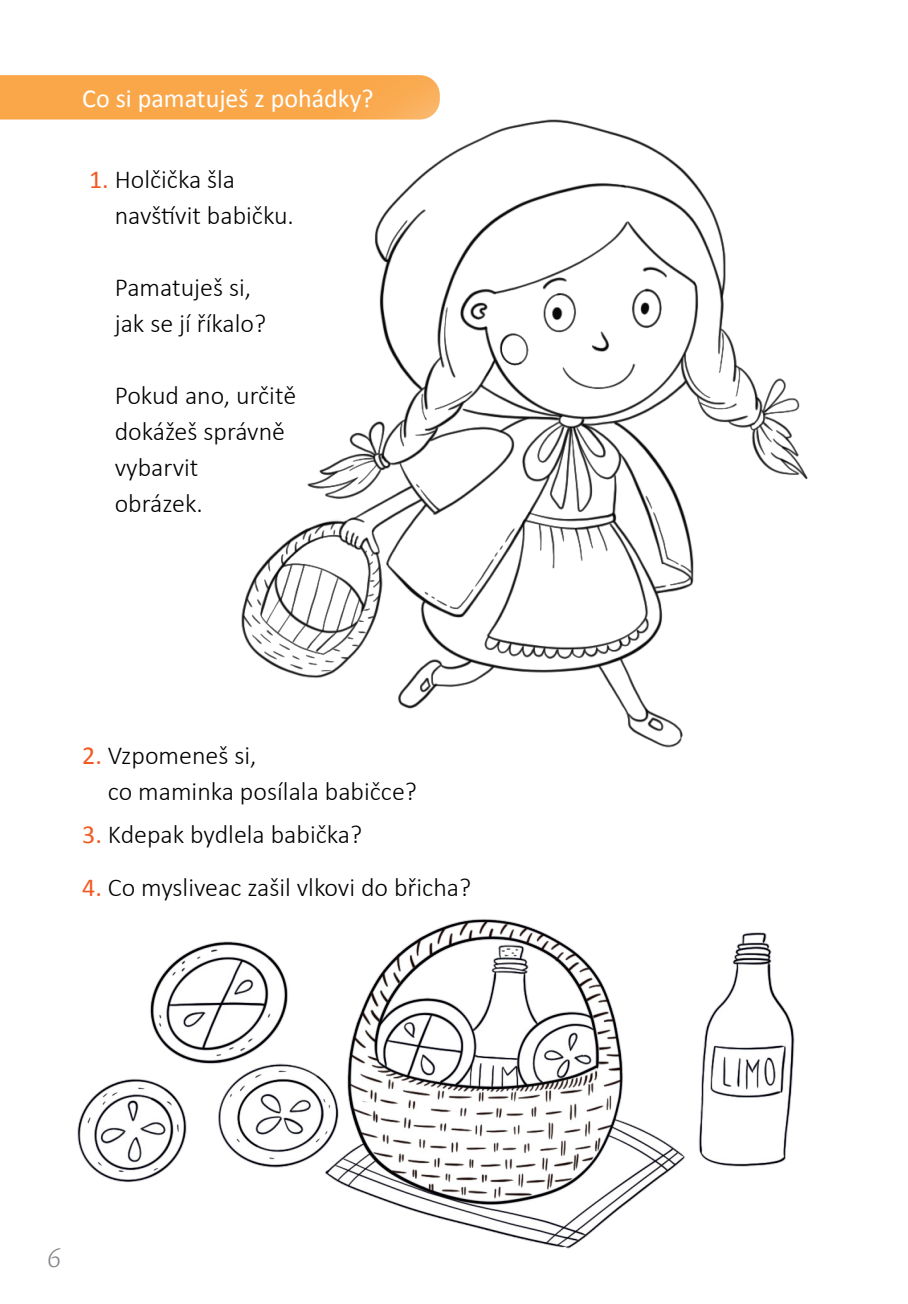
<style>
.page{position:relative;width:908px;height:1304px;background:#fff}
.page>*{position:absolute;margin:0;border:0;box-sizing:border-box;transform-origin:0 0}
.t1{font:italic 300 30px "Cronos Pro";color:#808285}
.Question{font:300 26px/36px "Calibri";color:#000}
.Co_si_pamatuješ_z_po{font:26px "Calibri";color:#fff}
.s1{font-weight:400;color:#f15a22}
</style>
<div class="page">
<img style="left:77px;top:918px;width:718px;height:331px">
<div style="left:19px;top:1224px;width:70px;height:70px;background:#fff;border-radius:50%"></div>
<div style="left:0;top:75px;width:137px;height:45px;background:#faa74a"></div>
<img style="left:241px;top:120px;width:566px;height:627px">
<p class="Co_si_pamatuješ_z_po" style="left:82px;top:80px;width:293px">Co si pamatuješ z pohádky?</p>
<p class="Question" style="left:115px;top:161px;width:181px;text-indent:-26px"><span class="s1">1.</span> Holčička šla navštívit babičku.</p>
<p class="Question" style="left:115px;top:269px;width:153px">Pamatuješ si, jak se jí říkalo?</p>
<p class="Question" style="left:115px;top:377px;width:183px">Pokud ano, určitě dokážeš správně vybarvit<br>obrázek.</p>
<p class="Question" style="left:108px;top:737px;width:310px;text-indent:-26px"><span class="s1">2.</span> Vzpomeneš si,<br>co maminka posílala babičce?</p>
<p class="Question" style="left:82px;top:816px;width:281px"><span class="s1">3.</span> Kdepak bydlela babička?</p>
<p class="Question" style="left:82px;top:869px;width:390px"><span class="s1">4.</span> Co mysliveac zašil vlkovi do břicha?</p>
<p class="t1" style="left:48px;top:1241px;width:14px">6</p>
</div>
